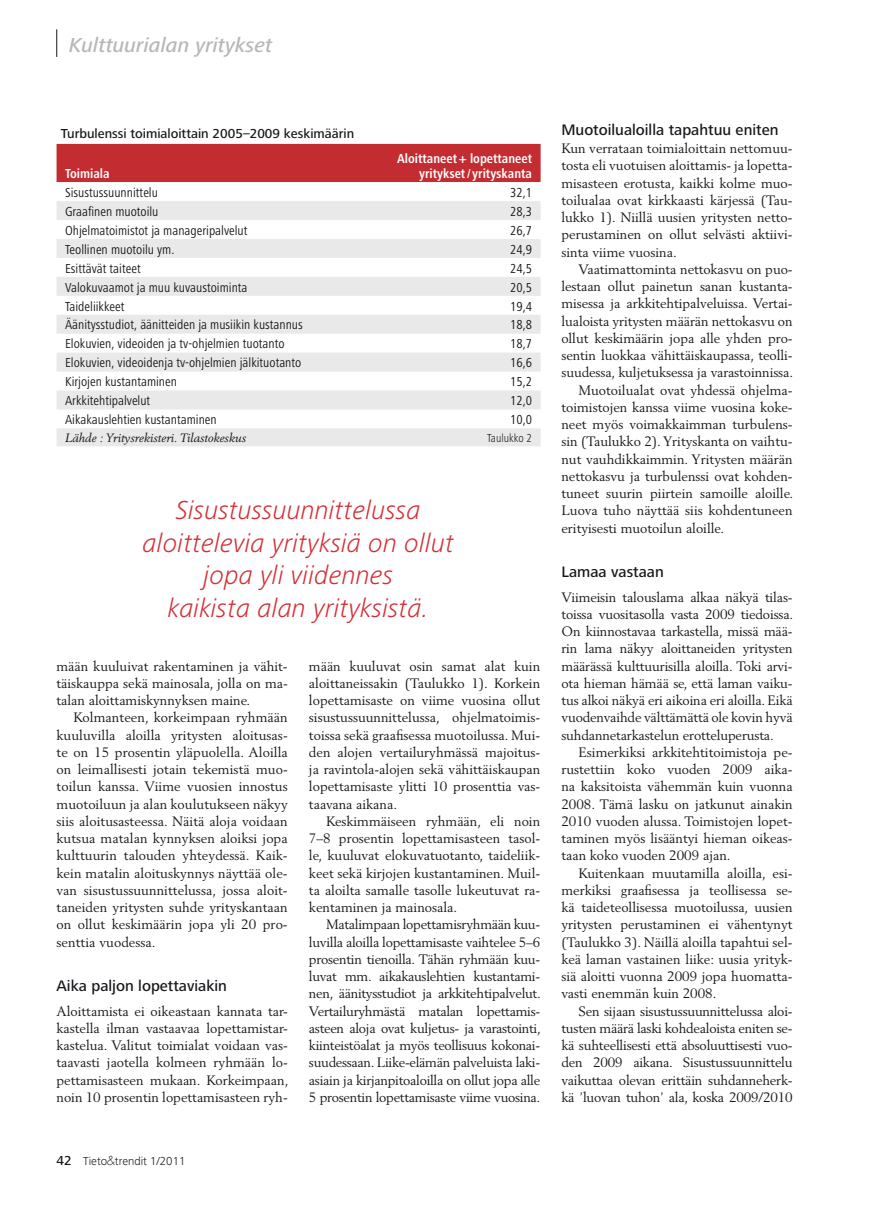
<style>
.page{position:relative;width:896px;height:1212px;background:#fff}
.page>*{position:absolute;margin:0;border:0;box-sizing:border-box;transform-origin:0 0}
.t1{font:italic 300 27px/32.4px "Frutiger Next LT";color:#d42f35;text-align:center}
.t2{font:italic 500 21px "Frutiger Next LT";color:#b6b7b7}
.t3{font:500 15.75px "Frutiger Next LT";color:#1a171c}
.t4{font:13.5px/17.2px "Berling";color:#1a171c;text-align:justify}
.t5{font:condensed 13.5px "Frutiger Next LT";color:#1a171c}
.t6{font:700 condensed 13.5px/15px "Frutiger Next LT";color:#fff;text-align:right}
.t7{font:500 13.5px "Frutiger Next LT";color:#1a171c}
.t8{font:italic 12px "Berling";color:#1a171c}
.t9{font:300 12px "Frutiger Next LT";color:#1a171c}
.t10{font:300 condensed 12px "Frutiger Next LT";color:#1a171c}
.s1{font-weight:500;font-size:13.5px}
.s2{font-family:"Futura"}
</style>
<div class="page">
<svg style="left:56px;top:29px;width:1px;height:28px"></svg>
<div style="left:57px;top:144px;width:483px;height:38px;background:#c32c31"></div>
<svg style="left:57px;top:201px;width:483px;height:245px;fill:#e9e9e9"></svg>
<h2 class="t2" style="left:69px;top:33px;width:204px">Kulttuurialan yritykset</h2>
<p class="t7" style="left:61px;top:126px;width:295px">Turbulenssi toimialoittain 2005–2009 keskimäärin</p>
<p class="t6" style="left:65px;top:166px;width:46px">Toimiala</p>
<p class="t6" style="left:397px;top:151px;width:136px">Aloittaneet+ lopettaneet yritykset/ yrityskanta</p>
<p class="t5" style="left:65px;top:185px;width:94px">Sisustussuunnittelu</p>
<p class="t5" style="left:510px;top:185px;width:23px">32,1</p>
<p class="t5" style="left:65px;top:204px;width:95px">Graafinen muotoilu</p>
<p class="t5" style="left:510px;top:204px;width:23px">28,3</p>
<p class="t5" style="left:65px;top:223px;width:184px">Ohjelmatoimistot ja manageripalvelut</p>
<p class="t5" style="left:510px;top:223px;width:23px">26,7</p>
<p class="t5" style="left:65px;top:242px;width:111px">Teollinen muotoilu ym.</p>
<p class="t5" style="left:510px;top:242px;width:23px">24,9</p>
<p class="t5" style="left:65px;top:261px;width:77px">Esittävät taiteet</p>
<p class="t5" style="left:510px;top:261px;width:23px">24,5</p>
<p class="t5" style="left:65px;top:280px;width:184px">Valokuvaamot ja muu kuvaustoiminta</p>
<p class="t5" style="left:510px;top:280px;width:23px">20,5</p>
<p class="t5" style="left:65px;top:299px;width:61px">Taideliikkeet</p>
<p class="t5" style="left:510px;top:299px;width:23px">19,4</p>
<p class="t5" style="left:65px;top:318px;width:239px">Äänitysstudiot, äänitteiden ja musiikin kustannus</p>
<p class="t5" style="left:510px;top:318px;width:23px">18,8</p>
<p class="t5" style="left:65px;top:336px;width:221px">Elokuvien, videoiden ja tv-ohjelmien tuotanto</p>
<p class="t5" style="left:510px;top:336px;width:23px">18,7</p>
<p class="t5" style="left:65px;top:355px;width:238px">Elokuvien, videoidenja tv-ohjelmien jälkituotanto</p>
<p class="t5" style="left:510px;top:355px;width:23px">16,6</p>
<p class="t5" style="left:65px;top:374px;width:113px">Kirjojen kustantaminen</p>
<p class="t5" style="left:510px;top:374px;width:23px">15,2</p>
<p class="t5" style="left:65px;top:393px;width:87px">Arkkitehtipalvelut</p>
<p class="t5" style="left:510px;top:393px;width:23px">12,0</p>
<p class="t5" style="left:65px;top:412px;width:153px">Aikakauslehtien kustantaminen</p>
<p class="t5" style="left:510px;top:412px;width:23px">10,0</p>
<p class="t8" style="left:65px;top:431px;width:182px">Lähde : Yritysrekisteri. Tilastokeskus</p>
<p class="t10" style="left:487px;top:432px;width:47px">Taulukko 2</p>
<h1 class="t1" style="left:142px;top:494px;width:313px">Sisustussuunnittelussa aloittelevia yrityksiä on ollut jopa yli viidennes<br>kaikista alan yrityksistä.</h1>
<p class="t4" style="left:57px;top:657px;width:233px">mään kuuluivat rakentaminen ja vähit&shy;täiskauppa sekä mainosala, jolla on ma&shy;talan aloittamiskynnyksen maine.</p>
<p class="t4" style="left:57px;top:709px;width:233px;text-indent:17px">Kolmanteen, korkeimpaan ryhmään kuuluvilla aloilla yritysten aloitusas&shy;te on 15 prosentin yläpuolella. Aloilla on leimallisesti jotain tekemistä muo&shy;toilun kanssa. Viime vuosien innostus muotoiluun ja alan koulutukseen näkyy siis aloitusasteessa. Näitä aloja voidaan kutsua matalan kynnyksen aloiksi jopa kulttuurin talouden yhteydessä. Kaik&shy;kein matalin aloituskynnys näyttää ole&shy;van sisustussuunnittelussa, jossa aloit&shy;taneiden yritysten suhde yrityskantaan on ollut keskimäärin jopa yli 20 pro&shy;senttia vuodessa.</p>
<p class="t3" style="left:57px;top:977px;width:172px">Aika paljon lopettaviakin</p>
<p class="t4" style="left:57px;top:1002px;width:233px">Aloittamista ei oikeastaan kannata tar&shy;kastella ilman vastaavaa lopettamistar&shy;kastelua. Valitut toimialat voidaan vas&shy;taavasti jaotella kolmeen ryhmään lo&shy;pettamisasteen mukaan. Korkeimpaan, noin 10 prosentin lopettamisasteen ryh-</p>
<p class="t9" style="left:57px;top:1154px;width:130px"><span class="s1">42</span> Tieto<span class="s2">&amp;</span>trendit 1/2011</p>
<p class="t4" style="left:309px;top:657px;width:233px">mään kuuluvat osin samat alat kuin aloittaneissakin (Taulukko 1). Korkein lopettamisaste on viime vuosina ollut sisustussuunnittelussa, ohjelmatoimis&shy;toissa sekä graafisessa muotoilussa. Mui&shy;den alojen vertailuryhmässä majoitus&shy;ja ravintola-alojen sekä vähittäiskaupan lopettamisaste ylitti 10 prosenttia vas&shy;taavana aikana.</p>
<p class="t4" style="left:309px;top:812px;width:233px;text-indent:17px">Keskimmäiseen ryhmään, eli noin 7–8 prosentin lopettamisasteen tasol&shy;le, kuuluvat elokuvatuotanto, taideliik&shy;keet sekä kirjojen kustantaminen. Muil&shy;ta aloilta samalle tasolle lukeutuvat ra&shy;kentaminen ja mainosala.</p>
<p class="t4" style="left:309px;top:916px;width:233px;text-indent:17px">Matalimpaan lopettamisryhmään kuu&shy;luvilla aloilla lopettamisaste vaihtelee 5–6 prosentin tienoilla. Tähän ryhmään kuu&shy;luvat mm. aikakauslehtien kustantami&shy;nen, äänitysstudiot ja arkkitehtipalvelut.<br>Vertailuryhmästä matalan lopettamis&shy;asteen aloja ovat kuljetus- ja varastointi, kiinteistöalat ja myös teollisuus kokonai&shy;suudessaan. Liike-elämän palveluista laki&shy;asiain ja kirjanpitoaloilla on ollut jopa alle 5 prosentin lopettamisaste viime vuosina.</p>
<p class="t3" style="left:561px;top:121px;width:219px">Muotoilualoilla tapahtuu eniten</p>
<p class="t4" style="left:561px;top:140px;width:233px">Kun verrataan toimialoittain nettomuu&shy;tosta eli vuotuisen aloittamis- ja lopetta&shy;misasteen erotusta, kaikki kolme muo&shy;toilualaa ovat kirkkaasti kärjessä (Tau&shy;lukko 1). Niillä uusien yritysten netto&shy;perustaminen on ollut selvästi aktiivi&shy;sinta viime vuosina.</p>
<p class="t4" style="left:578px;top:260px;width:216px">Vaatimattominta nettokasvu on puo-</p>
<p class="t4" style="left:561px;top:278px;width:233px">lestaan ollut painetun sanan kustanta-</p>
<p class="t4" style="left:561px;top:295px;width:233px">misessa ja arkkitehtipalveluissa. Vertai-</p>
<p class="t4" style="left:561px;top:312px;width:233px">lualoista yritysten määrän nettokasvu on</p>
<p class="t4" style="left:561px;top:329px;width:233px">ollut keskimäärin jopa alle yhden pro-</p>
<p class="t4" style="left:561px;top:347px;width:233px">sentin luokkaa vähittäiskaupassa, teolli-</p>
<p class="t4" style="left:561px;top:364px;width:233px">suudessa, kuljetuksessa ja varastoinnissa.</p>
<p class="t4" style="left:578px;top:381px;width:216px">Muotoilualat ovat yhdessä ohjelma-</p>
<p class="t4" style="left:561px;top:398px;width:233px">toimistojen kanssa viime vuosina koke-</p>
<p class="t4" style="left:561px;top:416px;width:233px">neet myös voimakkaimman turbulens-</p>
<p class="t4" style="left:561px;top:433px;width:233px">sin (Taulukko 2). Yrityskanta on vaihtu-</p>
<p class="t4" style="left:561px;top:450px;width:233px">nut vauhdikkaimmin. Yritysten määrän</p>
<p class="t4" style="left:561px;top:467px;width:233px">nettokasvu ja turbulenssi ovat kohden-</p>
<p class="t4" style="left:561px;top:485px;width:233px">tuneet suurin piirtein samoille aloille.</p>
<p class="t4" style="left:561px;top:502px;width:233px">Luova tuho näyttää siis kohdentuneen</p>
<p class="t4" style="left:561px;top:519px;width:164px">erityisesti muotoilun aloille.</p>
<p class="t3" style="left:561px;top:563px;width:104px">Lamaa vastaan</p>
<p class="t4" style="left:561px;top:588px;width:233px">Viimeisin talouslama alkaa näkyä tilas&shy;toissa vuositasolla vasta 2009 tiedoissa.<br>On kiinnostavaa tarkastella, missä mää&shy;rin lama näkyy aloittaneiden yritysten määrässä kulttuurisilla aloilla. Toki arvi&shy;ota hieman hämää se, että laman vaiku&shy;tus alkoi näkyä eri aikoina eri aloilla. Eikä vuodenvaihde välttämättä ole kovin hyvä suhdannetarkastelun erotteluperusta.</p>
<p class="t4" style="left:561px;top:743px;width:233px;text-indent:17px">Esimerkiksi arkkitehtitoimistoja pe&shy;rustettiin koko vuoden 2009 aika&shy;na kaksitoista vähemmän kuin vuonna 2008. Tämä lasku on jatkunut ainakin 2010 vuoden alussa. Toimistojen lopet&shy;taminen myös lisääntyi hieman oikeas&shy;taan koko vuoden 2009 ajan.</p>
<p class="t4" style="left:561px;top:864px;width:233px;text-indent:17px">Kuitenkaan muutamilla aloilla, esi&shy;merkiksi graafisessa ja teollisessa se&shy;kä taideteollisessa muotoilussa, uusien yritysten perustaminen ei vähentynyt (Taulukko 3). Näillä aloilla tapahtui sel&shy;keä laman vastainen liike: uusia yrityk&shy;siä aloitti vuonna 2009 jopa huomatta&shy;vasti enemmän kuin 2008.</p>
<p class="t4" style="left:561px;top:1002px;width:233px;text-indent:17px">Sen sijaan sisustussuunnittelussa aloi&shy;tusten määrä laski kohdealoista eniten se&shy;kä suhteellisesti että absoluuttisesti vuo&shy;den 2009 aikana. Sisustussuunnittelu vaikuttaa olevan erittäin suhdanneherk&shy;kä ’luovan tuhon’ ala, koska 2009/2010</p>
</div>
